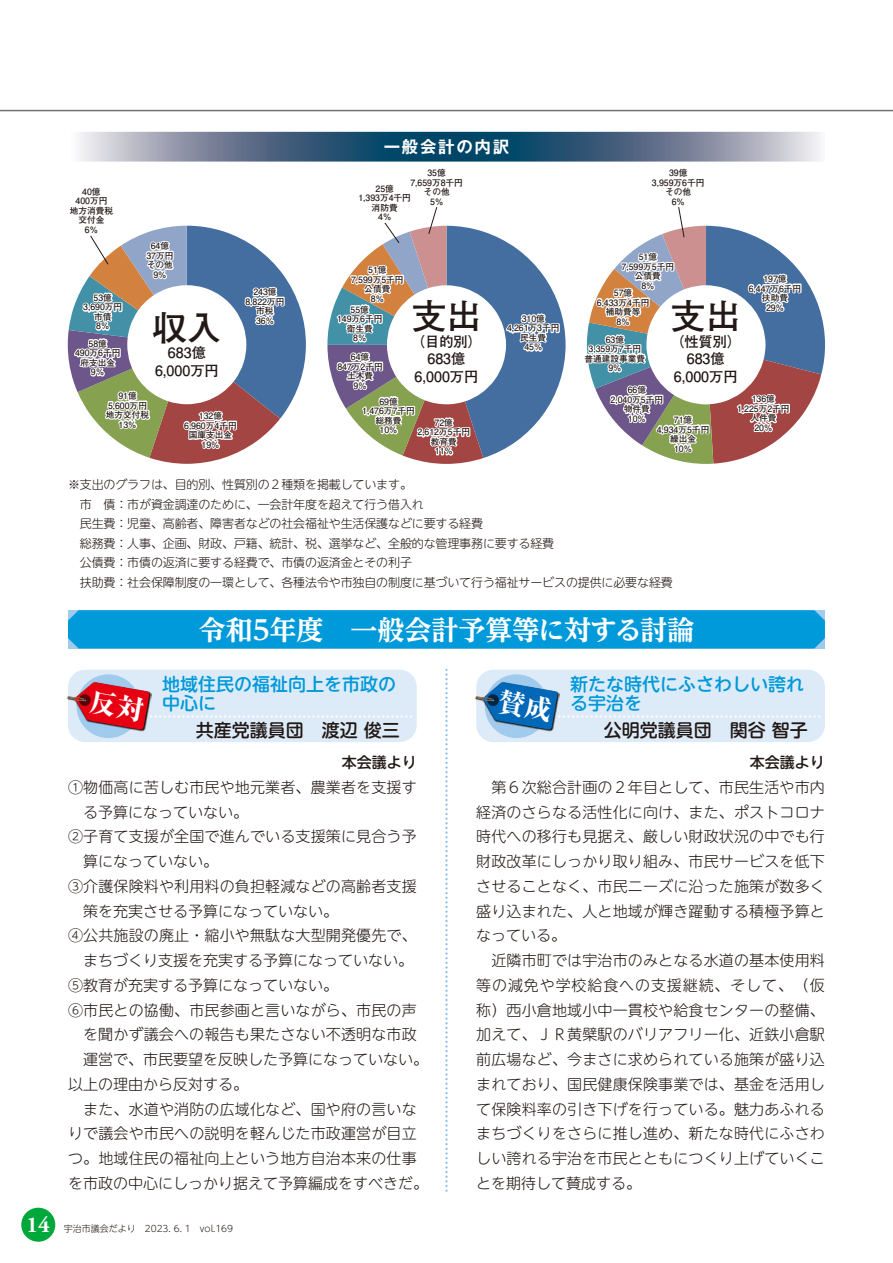
<style>
.page{position:relative;width:893px;height:1263px;background:#fff}
.page>*{position:absolute;margin:0;border:0;box-sizing:border-box;transform-origin:0 0}
.t1{font:700 34.8px "Futo Go B101 Pr 6";color:#221815}
.t2{font:700 expanded 27px "UD Reimin Pr 6";color:#fff}
.t3{font:700 22.5px "Adobe Garamond Pro";color:#fff}
.t4{font:500 18px "UD Shin M Go Pr 6";color:#0099d9}
.t5{font:500 18px "UD Shin M Go Pr 6";color:#221815}
.t6{font:700 16.5px "Gothic MB101 Pr 6 De";letter-spacing:.1em;color:#fff}
.t7{font:300 15px/24.8px "UD Shin M Go Pr 6";letter-spacing:.01em;color:#221815}
.t8{font:500 15px "UD Shin M Go Pr 6";color:#221815}
.t9{font:700 14.25px/17.4px "Futo Go B101 Pr 6";color:#221815;text-align:center}
.t10{font:300 12px/19.5px "UD Shin M Go Pr 6";letter-spacing:-.01em;color:#221815}
.t11{font:300 9px "UD Shin M Go Pr 6";color:#221815}
.t12{font:700 8.7px/9.4px "Futo Go B101 Pr 6";color:#221815;text-align:center}
</style>
<div class="page">
<div style="left:68px;top:610px;width:757px;height:38px;background:#0099d9"></div>
<svg style="left:80px;top:132px;width:740px;height:30px"></svg>
<svg style="left:445px;top:670px;width:3px;height:521px"></svg>
<div style="left:68px;top:670px;width:349px;height:72px;background:#ddebf8;border-radius:17px"></div>
<div style="left:77px;top:674px;width:63px;height:64px;background:#a1cbed;border-radius:50%"></div>
<div style="left:476px;top:670px;width:349px;height:72px;background:#ddebf8;border-radius:17px"></div>
<div style="left:485px;top:674px;width:63px;height:64px;background:#a1cbed;border-radius:50%"></div>
<svg style="left:327px;top:207px;width:239px;height:257px"></svg>
<svg style="left:586px;top:207px;width:239px;height:257px"></svg>
<svg style="left:67px;top:225px;width:239px;height:239px"></svg>
<div style="left:21px;top:1208px;width:34px;height:34px;background:#00a73b;border-radius:50%"></div>
<hr style="left:0;top:110px;width:893px;height:1px;background:#727171">
<svg style="left:67px;top:682px;width:345px;height:48px"></svg>
<svg style="left:475px;top:682px;width:346px;height:48px"></svg>
<p class="t6" style="left:384px;top:133px;width:127px">一般会計の内訳</p>
<p class="t12" style="left:70px;top:187px;width:45px">40億<br>400万円<br>地方消費税交付金<br>6%</p>
<p class="t12" style="left:410px;top:168px;width:54px">35億<br>7,659万8千円その他<br>5%</p>
<p class="t12" style="left:358px;top:183px;width:54px">25億<br>1,393万4千円消防費<br>4%</p>
<p class="t12" style="left:652px;top:168px;width:54px">39億<br>3,959万6千円その他<br>6%</p>
<p class="t12" style="left:83px;top:293px;width:41px">53億<br>3,690万円市債<br>8%</p>
<p class="t12" style="left:75px;top:338px;width:47px">58億<br>490万6千円府支出金<br>9％</p>
<p class="t12" style="left:146px;top:241px;width:29px">64億<br>37万円その他<br>9%</p>
<h1 class="t1" style="left:152px;top:300px;width:71px">収入</h1>
<p class="t9" style="left:155px;top:343px;width:65px">683億<br>6,000万円</p>
<p class="t12" style="left:106px;top:391px;width:45px">91億<br>5,600万円地方交付税<br>13%</p>
<p class="t12" style="left:184px;top:411px;width:54px">132億<br>6,960万4千円国庫支出金<br>19%</p>
<p class="t12" style="left:245px;top:287px;width:41px">243億<br>8,822万円市税<br>36%</p>
<p class="t12" style="left:351px;top:265px;width:54px">51億<br>7,599万5千円公債費<br>8%</p>
<h1 class="t1" style="left:412px;top:288px;width:71px">支出</h1>
<p class="t9" style="left:415px;top:350px;width:65px">683億<br>6,000万円</p>
<p class="t12" style="left:337px;top:304px;width:47px">55億<br>149万6千円衛生費<br>8%</p>
<p class="t9" style="left:411px;top:332px;width:73px">（目的別）</p>
<p class="t12" style="left:337px;top:352px;width:47px">64億<br>847万2千円土木費<br>9%</p>
<p class="t12" style="left:362px;top:396px;width:54px">69億<br>1,476万7千円総務費<br>10%</p>
<p class="t12" style="left:418px;top:417px;width:54px">72億<br>2,612万5千円教育費<br>11%</p>
<p class="t12" style="left:507px;top:314px;width:54px">310億<br>4,261万3千円民生費<br>45%</p>
<p class="t12" style="left:622px;top:252px;width:54px">51億<br>7,599万5千円公債費<br>8%</p>
<p class="t12" style="left:597px;top:288px;width:54px">57億<br>6,433万4千円補助費等<br>8%</p>
<h1 class="t1" style="left:671px;top:288px;width:71px">支出</h1>
<p class="t9" style="left:674px;top:350px;width:65px">683億<br>6,000万円</p>
<p class="t9" style="left:670px;top:332px;width:73px">（性質別）</p>
<p class="t12" style="left:584px;top:334px;width:62px">63億<br>3,359万7千円普通建設事業費<br>9%</p>
<p class="t12" style="left:749px;top:274px;width:54px">197億<br>6,447万6千円扶助費<br>29%</p>
<p class="t12" style="left:611px;top:385px;width:54px">66億<br>2,040万5千円物件費<br>10%</p>
<p class="t12" style="left:657px;top:415px;width:54px">71億<br>4,934万5千円繰出金<br>10%</p>
<p class="t12" style="left:737px;top:394px;width:54px">136億<br>1,225万2千円人件費<br>20%</p>
<p class="t10" style="left:68px;top:474px;width:606px">※支出のグラフは、目的別、性質別の２種類を掲載しています。<br>　市　債：市が資金調達のために、一会計年度を超えて行う借入れ<br>　民生費：児童、高齢者、障害者などの社会福祉や生活保護などに要する経費<br>　総務費：人事、企画、財政、戸籍、統計、税、選挙など、全般的な管理事務に要する経費<br>　公債費：市債の返済に要する経費で、市債の返済金とその利子<br>　扶助費：社会保障制度の一環として、各種法令や市独自の制度に基づいて行う福祉サービスの提供に必要な経費</p>
<h2 class="t2" style="left:199px;top:607px;width:497px">令和５年度　一般会計予算等に対する討論</h2>
<p class="t4" style="left:162px;top:669px;width:235px">地域住民の福祉向上を市政の</p>
<p class="t4" style="left:162px;top:688px;width:55px">中心に</p>
<p class="t4" style="left:570px;top:669px;width:235px">新たな時代にふさわしい誇れ</p>
<p class="t4" style="left:570px;top:688px;width:73px">る宇治を</p>
<p class="t5" style="left:196px;top:714px;width:205px">共産党議員団　渡辺 俊三</p>
<p class="t5" style="left:604px;top:714px;width:205px">公明党議員団　関谷 智子</p>
<p class="t8" style="left:342px;top:750px;width:76px">本会議より</p>
<p class="t7" style="left:68px;top:774px;width:350px">①物価高に苦しむ市民や地元業者、農業者を支援す</p>
<p class="t7" style="left:83px;top:799px;width:166px">る予算になっていない。</p>
<p class="t7" style="left:68px;top:823px;width:350px">②子育て支援が全国で進んでいる支援策に見合う予</p>
<p class="t7" style="left:83px;top:848px;width:136px">算になっていない。</p>
<p class="t7" style="left:68px;top:873px;width:350px">③介護保険料や利用料の負担軽減などの高齢者支援</p>
<p class="t7" style="left:83px;top:898px;width:256px">策を充実させる予算になっていない。</p>
<p class="t7" style="left:68px;top:922px;width:350px">④公共施設の廃止・縮小や無駄な大型開発優先で、</p>
<p class="t7" style="left:83px;top:947px;width:331px">まちづくり支援を充実する予算になっていない。</p>
<p class="t7" style="left:68px;top:972px;width:271px">⑤教育が充実する予算になっていない。</p>
<p class="t7" style="left:68px;top:997px;width:350px">⑥市民との協働、市民参画と言いながら、市民の声</p>
<p class="t7" style="left:83px;top:1021px;width:335px">を聞かず議会への報告も果たさない不透明な市政</p>
<p class="t7" style="left:83px;top:1046px;width:346px">運営で、市民要望を反映した予算になっていない。</p>
<p class="t7" style="left:68px;top:1071px;width:181px">以上の理由から反対する。</p>
<p class="t7" style="left:68px;top:1096px;width:350px">　また、水道や消防の広域化など、国や府の言いな</p>
<p class="t7" style="left:68px;top:1120px;width:350px">りで議会や市民への説明を軽んじた市政運営が目立</p>
<p class="t7" style="left:68px;top:1145px;width:350px">つ。地域住民の福祉向上という地方自治本来の仕事</p>
<p class="t7" style="left:68px;top:1170px;width:361px">を市政の中心にしっかり据えて予算編成をすべきだ。</p>
<p class="t8" style="left:750px;top:750px;width:76px">本会議より</p>
<p class="t7" style="left:476px;top:774px;width:350px">　第６次総合計画の２年目として、市民生活や市内経済のさらなる活性化に向け、また、ポストコロナ時代への移行も見据え、厳しい財政状況の中でも行財政改革にしっかり取り組み、市民サービスを低下させることなく、市民ニーズに沿った施策が数多く盛り込まれた、人と地域が輝き躍動する積極予算となっている。<br>　近隣市町では宇治市のみとなる水道の基本使用料等の減免や学校給食への支援継続、そして、（仮称）西小倉地域小中一貫校や給食センターの整備、加えて、ＪＲ黄檗駅のバリアフリー化、近鉄小倉駅前広場など、今まさに求められている施策が盛り込まれており、国民健康保険事業では、基金を活用して保険料率の引き下げを行っている。魅力あふれるまちづくりをさらに推し進め、新たな時代にふさわしい誇れる宇治を市民とともにつくり上げていくことを期待して賛成する。</p>
<h3 class="t3" style="left:27px;top:1212px;width:25px">14</h3>
<p class="t11" style="left:64px;top:1221px;width:171px">宇治市議会だより　2023. 6. 1　vol.169</p>
</div>
